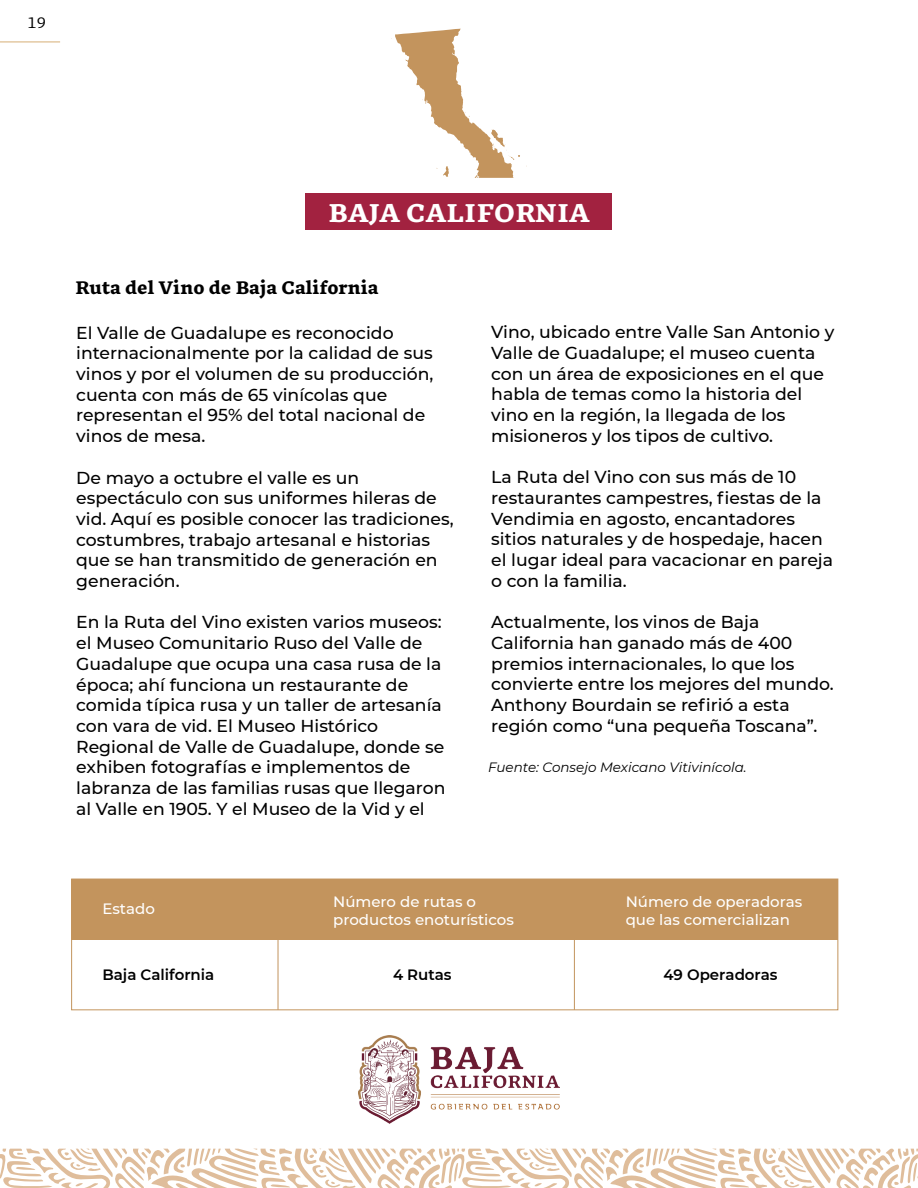
<style>
.page{position:relative;width:918px;height:1188px;background:#fff}
.page>*{position:absolute;margin:0;border:0;box-sizing:border-box;transform-origin:0 0}
.t1{font:900 25.5px "GMX";letter-spacing:-.005em;color:#fff}
.t2{font:900 18px "GMX";color:#000}
.t3{font:500 17.25px/20.7px "Montserrat";color:#000}
.t4{font:500 15px/18px "Montserrat";color:#fff}
.t5{font:600 15px "Montserrat";color:#000}
.t6{font:15px "GMX";color:#000}
.t7{font:italic 13.5px "Montserrat";color:#000}
</style>
<div class="page">
<svg style="left:391px;top:29px;width:136px;height:149px"></svg>
<div style="left:306px;top:194px;width:306px;height:36px;background:#a22240"></div>
<svg style="left:0;top:1149px;width:918px;height:39px"></svg>
<div style="left:72px;top:879px;width:766px;height:61px;background:#c3945d"></div>
<div style="left:71px;top:879px;width:767px;height:131px;border:1px solid #c3945d"></div>
<hr style="left:278px;top:879px;width:1px;height:131px;background:#c3945d">
<hr style="left:574px;top:879px;width:1px;height:131px;background:#c3945d">
<img style="left:359px;top:1035px;width:200px;height:88px">
<hr style="left:0;top:41px;width:60px;height:2px;background:#e4c9a3">
<p class="t6" style="left:28px;top:14px;width:20px">19</p>
<h1 class="t1" style="left:328px;top:198px;width:263px">BAJA CALIFORNIA</h1>
<p class="t2" style="left:75px;top:277px;width:305px">Ruta del Vino de Baja California</p>
<p class="t3" style="left:76px;top:321px;width:359px">El Valle de Guadalupe es reconocido internacionalmente por la calidad de sus vinos y por el volumen de su producción, cuenta con más de 65 vinícolas que representan el 95% del total nacional de vinos de mesa.</p>
<p class="t3" style="left:76px;top:466px;width:379px">De mayo a octubre el valle es un espectáculo con sus uniformes hileras de vid. Aquí es posible conocer las tradiciones, costumbres, trabajo artesanal e historias que se han transmitido de generación en generación.</p>
<p class="t3" style="left:76px;top:611px;width:371px">En la Ruta del Vino existen varios museos: el Museo Comunitario Ruso del Valle de Guadalupe que ocupa una casa rusa de la época; ahí funciona un restaurante de comida típica rusa y un taller de artesanía con vara de vid. El Museo Histórico Regional de Valle de Guadalupe, donde se exhiben fotografías e implementos de labranza de las familias rusas que llegaron al Valle en 1905. Y el Museo de la Vid y el</p>
<p class="t3" style="left:491px;top:321px;width:345px">Vino, ubicado entre Valle San Antonio y Valle de Guadalupe; el museo cuenta con un área de exposiciones en el que habla de temas como la historia del vino en la región, la llegada de los misioneros y los tipos de cultivo.</p>
<p class="t3" style="left:491px;top:466px;width:343px">La Ruta del Vino con sus más de 10 restaurantes campestres, fiestas de la Vendimia en agosto, encantadores sitios naturales y de hospedaje, hacen el lugar ideal para vacacionar en pareja o con la familia.</p>
<p class="t3" style="left:491px;top:611px;width:344px">Actualmente, los vinos de Baja California han ganado más de 400 premios internacionales, lo que los convierte entre los mejores del mundo.<br>Anthony Bourdain se refirió a esta región como “una pequeña Toscana”.</p>
<p class="t7" style="left:488px;top:758px;width:260px">Fuente: Consejo Mexicano Vitivinícola.</p>
<p class="t4" style="left:102px;top:899px;width:54px">Estado</p>
<p class="t4" style="left:333px;top:892px;width:182px">Número de rutas o productos enoturísticos</p>
<p class="t4" style="left:626px;top:892px;width:178px">Número de operadoras que las comercializan</p>
<p class="t5" style="left:102px;top:964px;width:113px">Baja California</p>
<p class="t5" style="left:393px;top:964px;width:60px">4 Rutas</p>
<p class="t5" style="left:663px;top:964px;width:116px">49 Operadoras</p>
</div>
